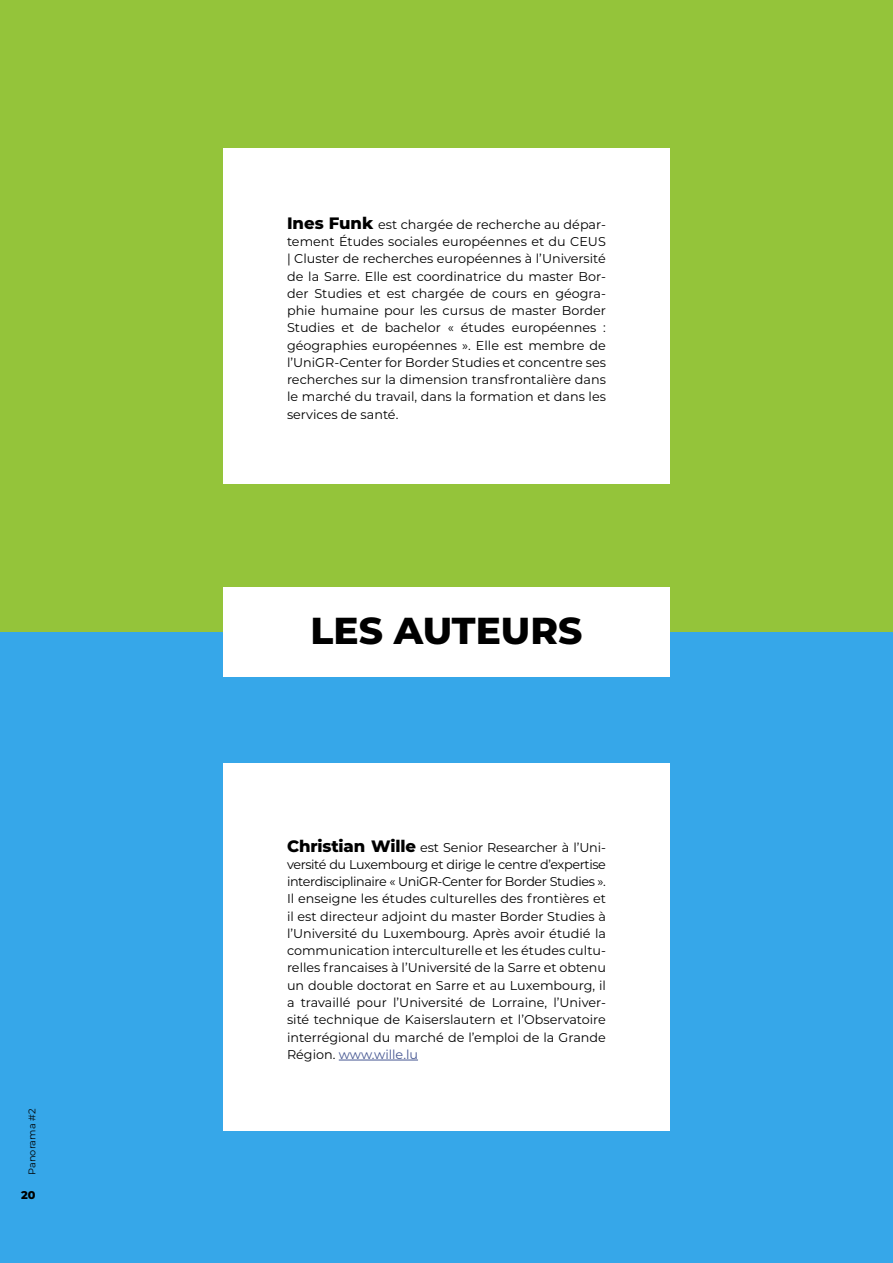
<style>
.page{position:relative;width:893px;height:1263px;background:#fff}
.page>*{position:absolute;margin:0;border:0;box-sizing:border-box;transform-origin:0 0}
.t1{font:800 37.5px "Montserrat";color:#000}
.t2{font:12.75px/17.2px "Montserrat";color:#000;text-align:justify}
.t3{font:800 11.25px "Montserrat";color:#000}
.t4{font:9.75px "Montserrat";color:#000}
.s1{font-weight:800;font-size:16.5px}
.s2{color:#465792}
</style>
<div class="page">
<div style="left:0;top:631px;width:893px;height:632px;background:#36a7e9"></div>
<div style="left:0;top:0;width:893px;height:631px;background:#94c43a"></div>
<div style="left:223px;top:587px;width:447px;height:89px;background:#fff"></div>
<div style="left:223px;top:148px;width:447px;height:336px;background:#fff"></div>
<div style="left:223px;top:763px;width:447px;height:368px;background:#fff"></div>
<hr style="left:339px;top:1060px;width:79px;height:1px;background:#465792">
<p class="t4" style="left:25px;top:1175px;width:67px;rotate:-90deg">Panorama #2</p>
<p class="t3" style="left:21px;top:1187px;width:16px">20</p>
<p class="t2" style="left:287px;top:215px;width:320px"><span class="s1">Ines Funk</span> est chargée de recherche au dépar&shy;tement Études sociales européennes et du CEUS | Cluster de recherches européennes à l’Université de la Sarre. Elle est coordinatrice du master Bor&shy;der Studies et est chargée de cours en géogra&shy;phie humaine pour les cursus de master Border Studies et de bachelor « études européennes : géographies européennes ». Elle est membre de l’UniGR-Center for Border Studies et concentre ses recherches sur la dimension transfrontalière dans le marché du travail, dans la formation et dans les services de santé.</p>
<h1 class="t1" style="left:311px;top:603px;width:273px">LES AUTEURS</h1>
<p class="t2" style="left:287px;top:838px;width:320px"><span class="s1">Christian Wille</span> est Senior Researcher à l’Uni&shy;versité du Luxembourg et dirige le centre d’expertise interdisciplinaire « UniGR-Center for Border Studies ».<br>Il enseigne les études culturelles des frontières et il est directeur adjoint du master Border Studies à l’Université du Luxembourg. Après avoir étudié la communication interculturelle et les études cultu&shy;relles francaises à l’Université de la Sarre et obtenu un double doctorat en Sarre et au Luxembourg, il a travaillé pour l’Université de Lorraine, l’Univer&shy;sité technique de Kaiserslautern et l’Observatoire interrégional du marché de l’emploi de la Grande Région. <span class="s2">www.wille.lu</span></p>
</div>
